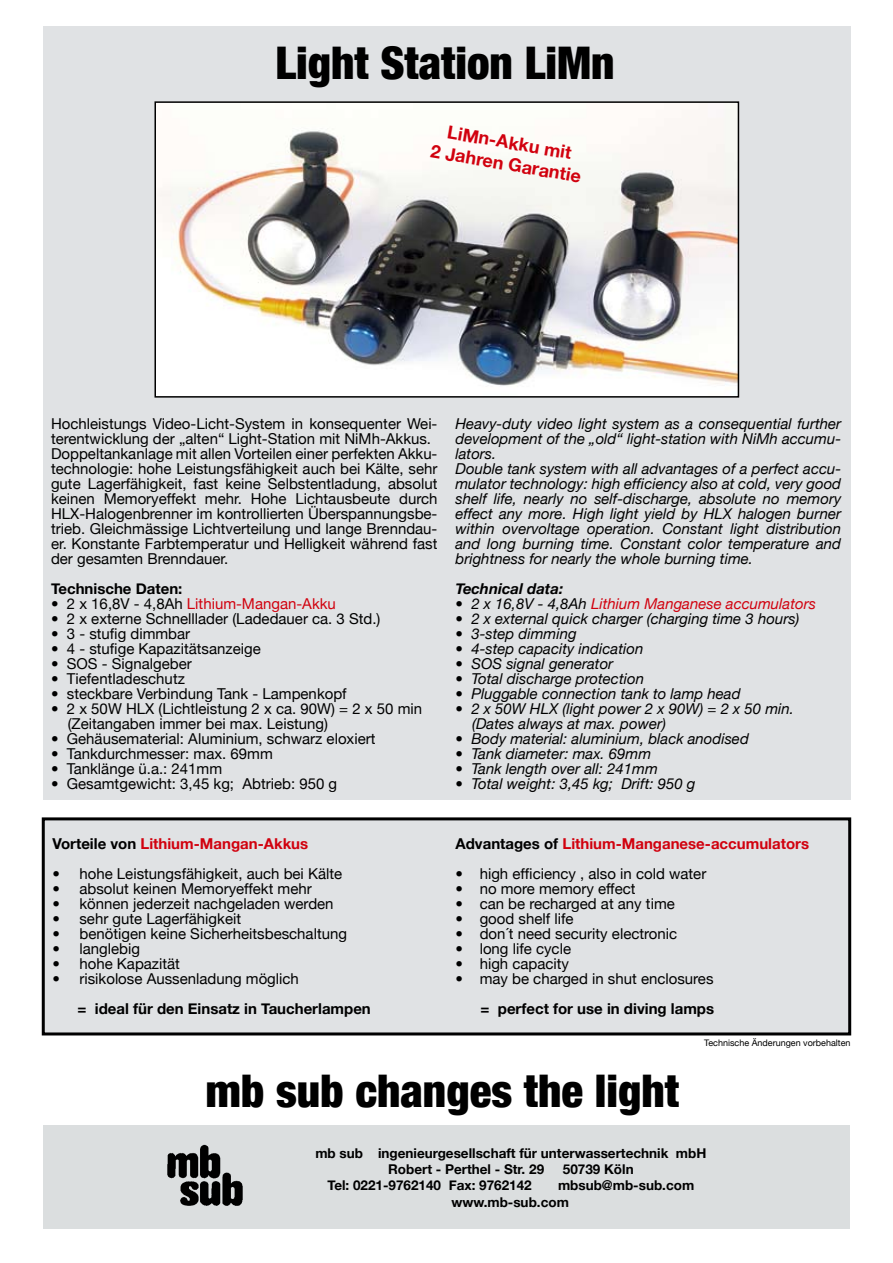
<style>
.page{position:relative;width:893px;height:1263px;background:#fff}
.page>*{position:absolute;margin:0;border:0;box-sizing:border-box;transform-origin:0 0}
.t1{font:900 condensed 45px "Helvetica Neue";color:#000}
.t2{font:700 18px/21.6px "Helvetica Neue";color:#d1010e;text-align:center}
.t3{font:15px/15px "Helvetica Neue";color:#000}
.t4{font:italic 15px/15px "Helvetica Neue";color:#000}
.t5{font:700 15px "Helvetica Neue";color:#000}
.t6{font:italic 15px "Helvetica Neue";color:#d1010e}
.t7{font:700 15px "Helvetica Neue";color:#d1010e}
.t8{font:15px "Helvetica Neue";color:#d1010e}
.t9{font:italic 700 15px "Helvetica Neue";color:#000}
.t10{font:700 13.5px/16.2px "Helvetica Neue";color:#000}
.t11{font:9px "Helvetica Neue";color:#000}
.s1{color:#000}
.s2{font-weight:700}
.s3{font-weight:700;color:#d1010e}
</style>
<div class="page">
<div style="left:43px;top:1125px;width:807px;height:104px;background:#dbdedf"></div>
<div style="left:43px;top:26px;width:807px;height:774px;background:#e0e2e4"></div>
<img style="left:167px;top:1144px;width:76px;height:62px">
<img style="left:157px;top:104px;width:579px;height:291px">
<div style="left:154px;top:101px;width:585px;height:297px;border:2px solid #000"></div>
<div style="left:43px;top:819px;width:807px;height:215px;background:#e0e2e4"></div>
<div style="left:42px;top:817px;width:809px;height:218px;border:3px solid #000"></div>
<p class="t1" style="left:275px;top:35px;width:341px">Light Station LiMn</p>
<p class="t2" style="left:437px;top:118px;width:154px;rotate:10deg">LiMn-Akku mit<br>2 Jahren Garantie</p>
<p class="t3" style="left:51px;top:416px;width:388px">Hochleistungs Video-Licht-System in konsequenter Wei&shy;terentwicklung der „alten“ Light-Station mit NiMh-Akkus.<br>Doppeltankanlage mit allen Vorteilen einer perfekten Akku&shy;technologie: hohe Leistungsfähigkeit auch bei Kälte, sehr gute Lagerfähigkeit, fast keine Selbstentladung, absolut keinen Memoryeffekt mehr. Hohe Lichtausbeute durch HLX-Halogenbrenner im kontrollierten Überspannungsbe&shy;trieb. Gleichmässige Lichtverteilung und lange Brenndau&shy;er. Konstante Farbtemperatur und Helligkeit während fast der gesamten Brenndauer.</p>
<p class="t5" style="left:51px;top:579px;width:133px">Technische Daten:</p>
<p class="t8" style="left:51px;top:595px;width:286px"><span class="s1">• 2 x 16,8V - 4,8Ah</span> Lithium-Mangan-Akku</p>
<p class="t3" style="left:51px;top:611px;width:331px">• 2 x externe Schnelllader (Ladedauer ca. 3 Std.)</p>
<p class="t3" style="left:51px;top:626px;width:141px">• 3 - stufig dimmbar</p>
<p class="t3" style="left:51px;top:641px;width:211px">• 4 - stufige Kapazitätsanzeige</p>
<p class="t3" style="left:51px;top:656px;width:142px">• SOS - Signalgeber</p>
<p class="t3" style="left:51px;top:671px;width:135px">• Tiefentladeschutz</p>
<p class="t3" style="left:51px;top:686px;width:297px">• steckbare Verbindung Tank - Lampenkopf</p>
<p class="t3" style="left:68px;top:701px;width:356px;text-indent:-17px">• 2 x 50W HLX (Lichtleistung 2 x ca. 90W) = 2 x 50 min (Zeitangaben immer bei max. Leistung)</p>
<p class="t3" style="left:51px;top:731px;width:326px">• Gehäusematerial: Aluminium, schwarz eloxiert</p>
<p class="t3" style="left:51px;top:746px;width:223px">• Tankdurchmesser: max. 69mm</p>
<p class="t3" style="left:51px;top:761px;width:173px">• Tanklänge ü.a.: 241mm</p>
<p class="t3" style="left:51px;top:776px;width:288px">• Gesamtgewicht: 3,45 kg; Abtrieb: 950 g</p>
<p class="t4" style="left:455px;top:416px;width:387px">Heavy-duty video light system as a consequential further development of the „old“ light-station with NiMh accumu&shy;lators.<br>Double tank system with all advantages of a perfect accu&shy;mulator technology: high efficiency also at cold, very good shelf life, nearly no self-discharge, absolute no memory effect any more. High light yield by HLX halogen burner within overvoltage operation. Constant light distribution and long burning time. Constant color temperature and brightness for nearly the whole burning time.</p>
<p class="t9" style="left:455px;top:579px;width:109px">Technical data:</p>
<p class="t6" style="left:455px;top:595px;width:362px"><span class="s1">• 2 x 16,8V - 4,8Ah</span> Lithium Manganese accumulators</p>
<p class="t4" style="left:455px;top:611px;width:345px">• 2 x external quick charger (charging time 3 hours)</p>
<p class="t4" style="left:455px;top:626px;width:123px">• 3-step dimming</p>
<p class="t4" style="left:455px;top:641px;width:189px">• 4-step capacity indication</p>
<p class="t4" style="left:455px;top:656px;width:159px">• SOS signal generator</p>
<p class="t4" style="left:455px;top:671px;width:190px">• Total discharge protection</p>
<p class="t4" style="left:455px;top:686px;width:287px">• Pluggable connection tank to lamp head</p>
<p class="t4" style="left:472px;top:701px;width:323px;text-indent:-17px">• 2 x 50W HLX (light power 2 x 90W) = 2 x 50 min. (Dates always at max. power)</p>
<p class="t4" style="left:455px;top:731px;width:295px">• Body material: aluminium, black anodised</p>
<p class="t4" style="left:455px;top:746px;width:197px">• Tank diameter: max. 69mm</p>
<p class="t4" style="left:455px;top:761px;width:204px">• Tank length over all: 241mm</p>
<p class="t4" style="left:455px;top:776px;width:242px">• Total weight: 3,45 kg; Drift: 950 g</p>
<p class="t3" style="left:79px;top:828px;width:264px;line-height:30px;text-indent:-27px"><span class="s2">Vorteile von</span> <span class="s3">Lithium-Mangan-Akkus </span>hohe Leistungsfähigkeit, auch bei Kälte</p>
<p class="t3" style="left:79px;top:881px;width:269px">absolut keinen Memoryeffekt mehr können jederzeit nachgeladen werden sehr gute Lagerfähigkeit<br>benötigen keine Sicherheitsbeschaltung langlebig<br>hohe Kapazität<br>risikolose Aussenladung möglich</p>
<p class="t5" style="left:77px;top:999px;width:295px">= ideal für den Einsatz in Taucherlampen</p>
<p class="t3" style="left:52px;top:866px;width:9px;text-align:justify">• • • • • • • •</p>
<p class="t7" style="left:455px;top:834px;width:355px"><span class="s1">Advantages of</span> Lithium-Manganese-accumulators</p>
<p class="t3" style="left:455px;top:866px;width:252px">• high efficiency , also in cold water</p>
<p class="t3" style="left:455px;top:881px;width:182px">• no more memory effect</p>
<p class="t3" style="left:455px;top:896px;width:221px">• can be recharged at any time</p>
<p class="t3" style="left:455px;top:911px;width:120px">• good shelf life</p>
<p class="t3" style="left:455px;top:926px;width:223px">• don´t need security electronic</p>
<p class="t3" style="left:455px;top:941px;width:117px">• long life cycle</p>
<p class="t3" style="left:455px;top:956px;width:115px">• high capacity</p>
<p class="t3" style="left:455px;top:963px;width:260px;line-height:30px;text-align:right">• may be charged in shut enclosures <span class="s2">= perfect for use in diving lamps</span></p>
<p class="t11" style="left:704px;top:1038px;width:148px">Technische Änderungen vorbehalten</p>
<p class="t1" style="left:206px;top:1063px;width:475px">mb sub changes the light</p>
<p class="t10" style="left:388px;top:1145px;width:320px;text-indent:-73px">mb sub ingenieurgesellschaft für unterwassertechnik mbH<br>Robert - Perthel - Str. 29</p>
<p class="t10" style="left:563px;top:1161px;width:72px">50739 Köln</p>
<p class="t10" style="left:451px;top:1177px;width:244px;text-indent:107px">mbsub@mb-sub.com www.mb-sub.com</p>
<p class="t10" style="left:328px;top:1177px;width:206px">Tel: 0221-9762140 Fax: 9762142</p>
</div>
